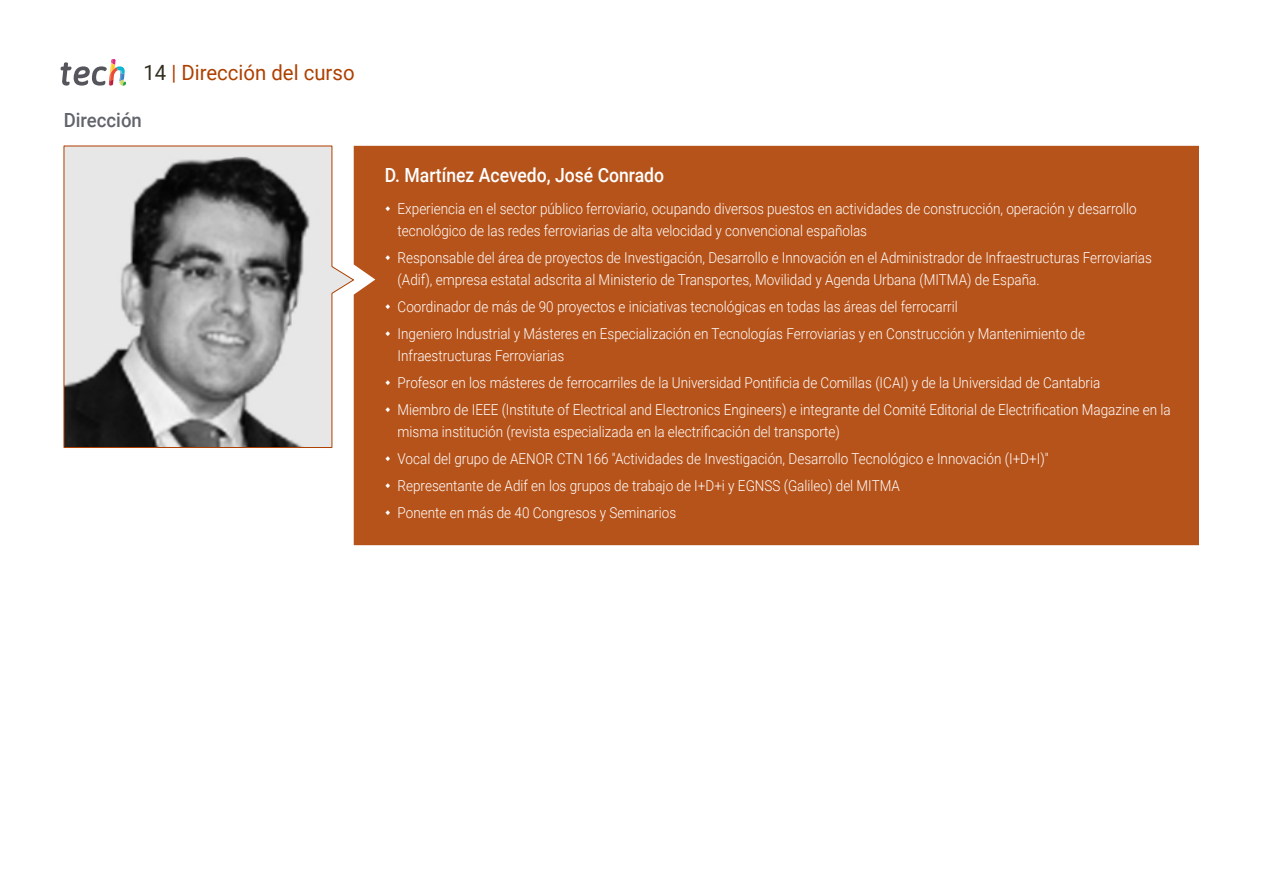
<style>
.page{position:relative;width:1263px;height:893px;background:#fff}
.page>*{position:absolute;margin:0;border:0;box-sizing:border-box;transform-origin:0 0}
.t1{font:21px "Roboto";color:#ae4000}
.t2{font:500 19.5px "Roboto";color:#fff;scale:.9 1}
.t3{font:500 19.5px "Roboto";color:#61646a;scale:.95 1}
.t4{font:300 15px/26.7px "Roboto";color:#fff;scale:.9 1}
.s1{color:#312e20}
</style>
<div class="page">
<svg style="left:61px;top:59px;width:65px;height:27px"></svg>
<div style="left:354px;top:146px;width:845px;height:399px;background:#b6531a"></div>
<svg style="left:64px;top:146px;width:290px;height:302px;background:#a5a4a3"></svg>
<svg style="left:386px;top:206px;width:4px;height:5px"></svg>
<svg style="left:386px;top:255px;width:4px;height:5px"></svg>
<svg style="left:386px;top:304px;width:4px;height:5px"></svg>
<svg style="left:386px;top:331px;width:4px;height:5px"></svg>
<svg style="left:386px;top:380px;width:4px;height:5px"></svg>
<svg style="left:386px;top:407px;width:4px;height:5px"></svg>
<svg style="left:386px;top:456px;width:4px;height:5px"></svg>
<svg style="left:386px;top:483px;width:4px;height:5px"></svg>
<svg style="left:386px;top:510px;width:4px;height:5px"></svg>
<h1 class="t1" style="left:144px;top:57px;width:213px"><span class="s1">14</span> | Dirección del curso</h1>
<h2 class="t3" style="left:64px;top:107px;width:84px">Dirección</h2>
<h2 class="t2" style="left:385px;top:161px;width:312px">D. Martínez Acevedo, José Conrado</h2>
<p class="t4" style="left:398px;top:196px;width:822px;line-height:22.5px">Experiencia en el sector público ferroviario, ocupando diversos puestos en actividades de construcción, operación y desarrollo tecnológico de las redes ferroviarias de alta velocidad y convencional españolas</p>
<p class="t4" style="left:398px;top:246px;width:840px;line-height:22.5px">Responsable del área de proyectos de Investigación, Desarrollo e Innovación en el Administrador de Infraestructuras Ferroviarias (Adif), empresa estatal adscrita al Ministerio de Transportes, Movilidad y Agenda Urbana (MITMA) de España.</p>
<p class="t4" style="left:398px;top:293px;width:765px">Coordinador de más de 90 proyectos e iniciativas tecnológicas en todas las áreas del ferrocarril<br>Ingeniero Industrial y Másteres en Especialización en Tecnologías Ferroviarias y en Construcción y Mantenimiento de</p>
<p class="t4" style="left:398px;top:342px;width:860px">Infraestructuras Ferroviarias<br>Profesor en los másteres de ferrocarriles de la Universidad Pontificia de Comillas (ICAI) y de la Universidad de Cantabria<br>Miembro de IEEE (Institute of Electrical and Electronics Engineers) e integrante del Comité Editorial de Electrification Magazine en la</p>
<p class="t4" style="left:398px;top:418px;width:725px">misma institución (revista especializada en la electrificación del transporte)<br>Vocal del grupo de AENOR CTN 166 "Actividades de Investigación, Desarrollo Tecnológico e Innovación (I+D+I)" Representante de Adif en los grupos de trabajo de I+D+i y EGNSS (Galileo) del MITMA<br>Ponente en más de 40 Congresos y Seminarios</p>
</div>
